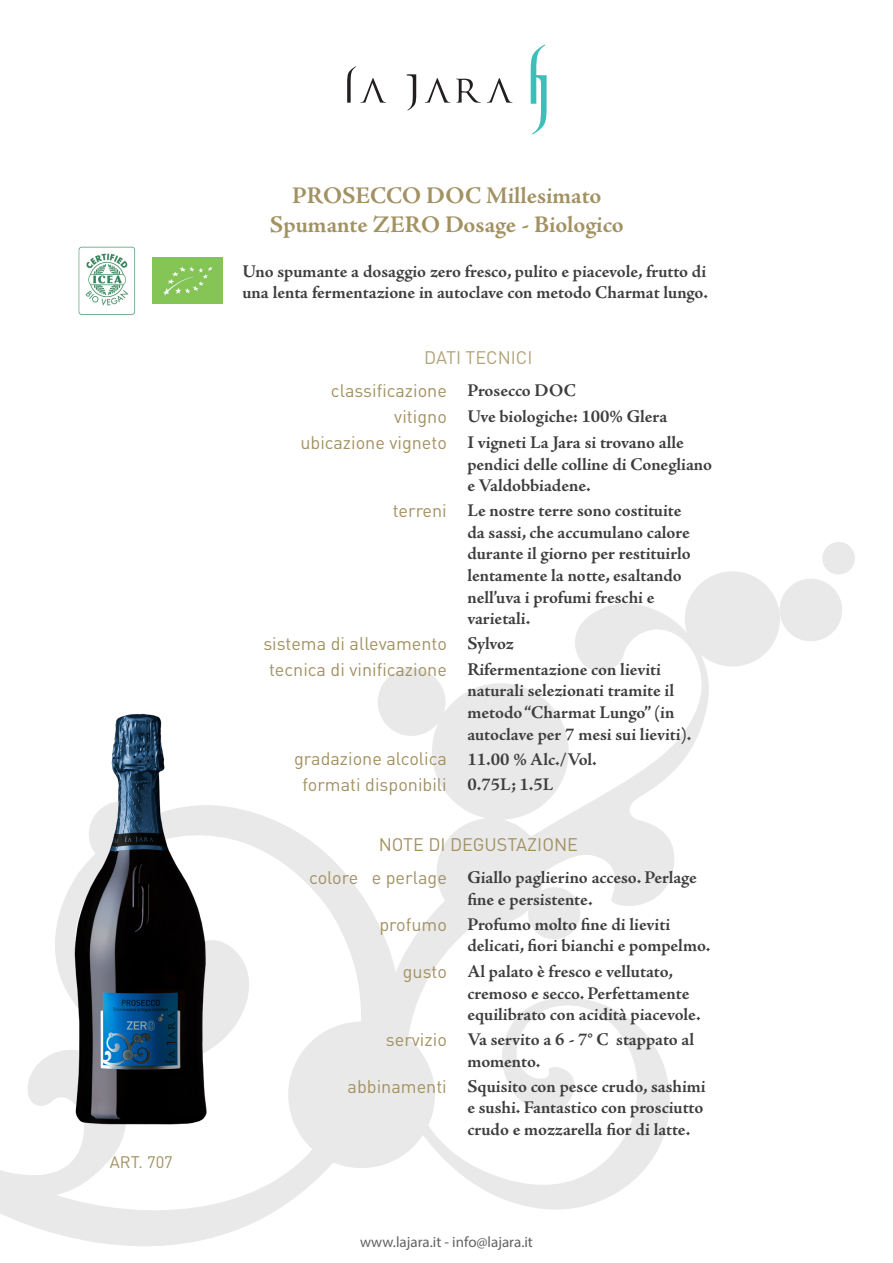
<style>
.page{position:relative;width:893px;height:1263px;background:#fff}
.page>*{position:absolute;margin:0;border:0;box-sizing:border-box;transform-origin:0 0}
.nome_vino{font:700 24px/28.8px "Adobe Jenson Pro";letter-spacing:-.005em;color:#a29161;text-align:center}
.descrizioni{font:700 18px/21.6px "Adobe Jenson Pro";letter-spacing:-.005em;color:#3e3e3f}
.categorie_info{font:18px "DIN Pro";color:#a29161}
.Stile_di_paragrafo_1{font:18px "DIN Pro";color:#a29161}
.Stile_di_paragrafo_1-2{font:18px "DIN Pro";color:#b1a279}
.nome_vino-2{font:16.5px "DIN Pro";color:#a29161}
.t1{font:15px "Myriad Pro";color:#636366}
</style>
<div class="page">
<svg style="left:487px;top:78px;width:25px;height:25px"></svg>
<svg style="left:425px;top:78px;width:25px;height:25px"></svg>
<svg style="left:347px;top:66px;width:39px;height:37px"></svg>
<svg style="left:456px;top:79px;width:25px;height:24px"></svg>
<svg style="left:407px;top:74px;width:9px;height:36px"></svg>
<svg style="left:531px;top:45px;width:16px;height:89px"></svg>
<img style="left:152px;top:258px;width:71px;height:46px">
<svg style="left:0;top:571px;width:775px;height:675px"></svg>
<svg style="left:775px;top:542px;width:80px;height:99px"></svg>
<img style="left:0;top:699px;width:285px;height:439px">
<img style="left:78px;top:246px;width:58px;height:69px">
<p class="nome_vino-2" style="left:110px;top:1150px;width:65px">ART. 707</p>
<p class="nome_vino" style="left:270px;top:182px;width:355px">PROSECCO DOC Millesimato<br>Spumante ZERO Dosage - Biologico</p>
<p class="descrizioni" style="left:242px;top:260px;width:467px">Uno spumante a dosaggio zero fresco, pulito e piacevole, frutto di una lenta fermentazione in autoclave con metodo Charmat lungo.</p>
<p class="Stile_di_paragrafo_1-2" style="left:424px;top:345px;width:110px">DATI TECNICI</p>
<p class="categorie_info" style="left:331px;top:378px;width:117px">classificazione</p>
<p class="descrizioni" style="left:467px;top:380px;width:110px">Prosecco DOC</p>
<p class="categorie_info" style="left:394px;top:404px;width:54px">vitigno</p>
<p class="descrizioni" style="left:467px;top:406px;width:202px">Uve biologiche: 100% Glera</p>
<p class="categorie_info" style="left:300px;top:430px;width:148px">ubicazione vigneto</p>
<p class="descrizioni" style="left:467px;top:432px;width:246px">I vigneti La Jara si trovano alle pendici delle colline di Conegliano e Valdobbiadene.</p>
<p class="categorie_info" style="left:393px;top:498px;width:56px">terreni</p>
<p class="descrizioni" style="left:467px;top:500px;width:225px">Le nostre terre sono costituite da sassi, che accumulano calore durante il giorno per restituirlo lentamente la notte, esaltando nell’uva i profumi freschi e varietali.</p>
<p class="categorie_info" style="left:263px;top:631px;width:185px">sistema di allevamento</p>
<p class="descrizioni" style="left:467px;top:633px;width:48px">Sylvoz</p>
<p class="categorie_info" style="left:269px;top:657px;width:179px">tecnica di vinificazione</p>
<p class="descrizioni" style="left:467px;top:659px;width:226px">Rifermentazione con lieviti naturali selezionati tramite il metodo “Charmat Lungo” (in autoclave per 7 mesi sui lieviti).</p>
<p class="categorie_info" style="left:294px;top:747px;width:154px">gradazione alcolica</p>
<p class="descrizioni" style="left:467px;top:748px;width:131px">11.00 % Alc./Vol.</p>
<p class="categorie_info" style="left:303px;top:772px;width:146px">formati disponibili</p>
<p class="descrizioni" style="left:467px;top:774px;width:88px">0.75L; 1.5L</p>
<p class="Stile_di_paragrafo_1" style="left:379px;top:832px;width:201px">NOTE DI DEGUSTAZIONE</p>
<p class="categorie_info" style="left:309px;top:865px;width:139px">colore e perlage</p>
<p class="descrizioni" style="left:467px;top:867px;width:231px">Giallo paglierino acceso. Perlage fine e persistente.</p>
<p class="categorie_info" style="left:379px;top:912px;width:69px">profumo</p>
<p class="descrizioni" style="left:467px;top:914px;width:245px">Profumo molto fine di lieviti delicati, fiori bianchi e pompelmo.</p>
<p class="categorie_info" style="left:403px;top:959px;width:46px">gusto</p>
<p class="descrizioni" style="left:467px;top:961px;width:235px">Al palato è fresco e vellutato, cremoso e secco. Perfettamente equilibrato con acidità piacevole.</p>
<p class="categorie_info" style="left:386px;top:1027px;width:63px">servizio</p>
<p class="descrizioni" style="left:467px;top:1029px;width:228px">Va servito a 6 - 7° C stappato al momento.</p>
<p class="categorie_info" style="left:348px;top:1074px;width:101px">abbinamenti</p>
<p class="descrizioni" style="left:467px;top:1076px;width:240px">Squisito con pesce crudo, sashimi e sushi. Fantastico con prosciutto crudo e mozzarella fior di latte.</p>
<p class="t1" style="left:360px;top:1232px;width:174px">www.lajara.it - info@lajara.it</p>
</div>
